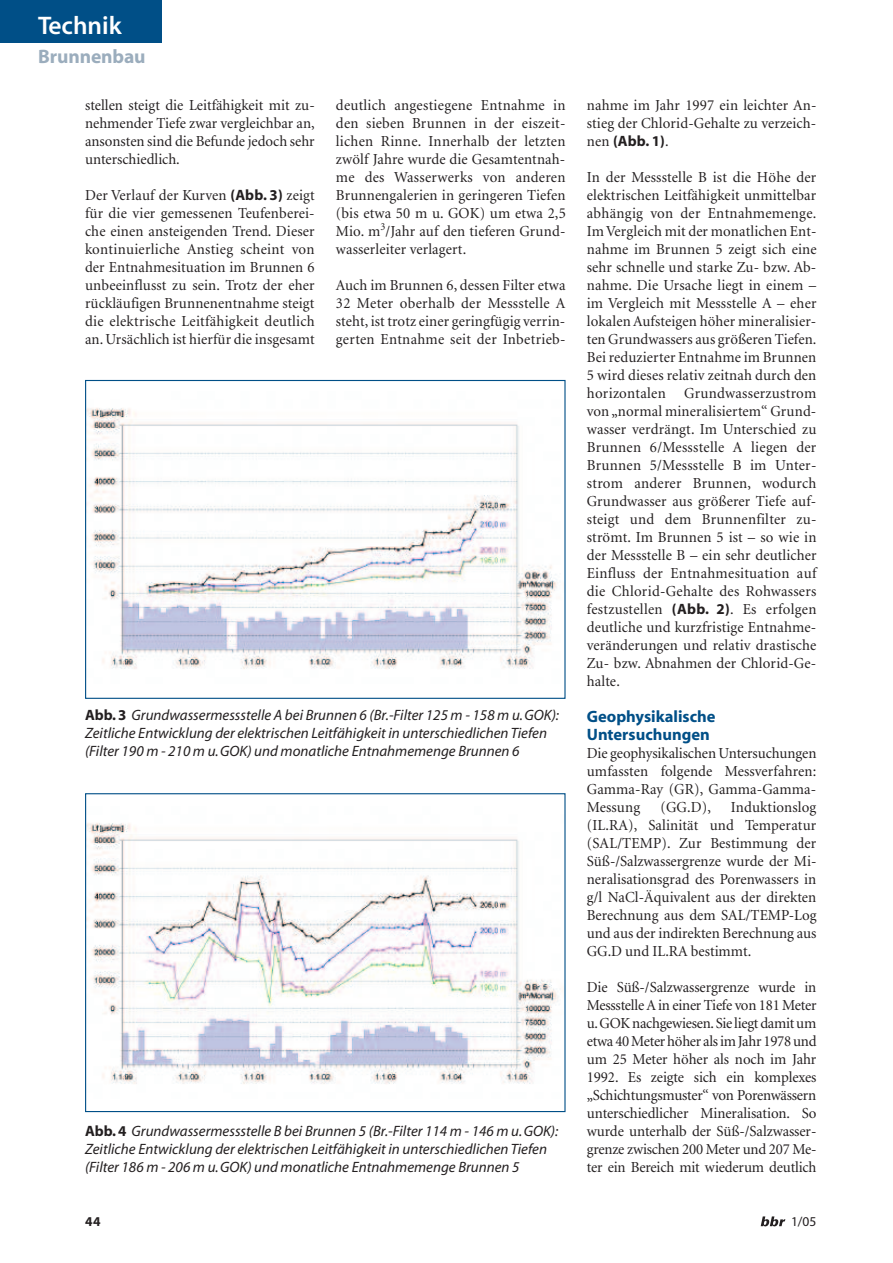
<style>
.page{position:relative;width:893px;height:1263px;background:#fff}
.page>*{position:absolute;margin:0;border:0;box-sizing:border-box;transform-origin:0 0}
.t1{font:25.5px "Myriad MM.565.600";color:#fff}
.t2{font:19.5px "Myriad MM.700.600";letter-spacing:-.005em;color:#9badbd}
.t3{font:16.5px/18px "Myriad MM.700.600";color:#004f87}
.t4{font:15.3px/18px "Minion";letter-spacing:.005em;color:#231f20;text-align:justify}
.t5{font:italic 15px/18px "Myriad";color:#231f20}
.t6{font:15px "Myriad MM.700.600";color:#231f20}
.t7{font:13.5px "Myriad MM.400.600";color:#231f20}
.t8{font:13.5px "Myriad MM.700.600";color:#231f20}
.s1{font-family:"Myriad MM.700.600";font-size:15px}
.s2{font-family:"Myriad MM.700.600";font-style:normal}
.s3{font-family:"Minion";font-size:15.3px}
</style>
<div class="page">
<div style="left:0;top:0;width:162px;height:43px;background:#004f87"></div>
<svg style="left:761px;top:1216px;width:24px;height:10px"></svg>
<img style="left:87px;top:408px;width:470px;height:261px">
<div style="left:85px;top:380px;width:481px;height:319px;border:1px solid #004f87"></div>
<img style="left:87px;top:823px;width:472px;height:261px">
<div style="left:85px;top:793px;width:481px;height:319px;border:1px solid #004f87"></div>
<h1 class="t1" style="left:38px;top:16px;width:85px">Technik</h1>
<p class="t2" style="left:38px;top:49px;width:109px">Brunnenbau</p>
<p class="t4" style="left:85px;top:97px;width:231px">stellen steigt die Leitfähigkeit mit zu&shy;nehmender Tiefe zwar vergleichbar an, ansonsten sind die Befunde jedoch sehr unterschiedlich.</p>
<p class="t4" style="left:85px;top:187px;width:231px">Der Verlauf der Kurven <span class="s1">(Abb. 3)</span> zeigt für die vier gemessenen Teufenberei&shy;che einen ansteigenden Trend. Dieser kontinuierliche Anstieg scheint von der Entnahmesituation im Brunnen 6 unbeeinflusst zu sein. Trotz der eher rückläufigen Brunnenentnahme steigt die elektrische Leitfähigkeit deutlich an. Ursächlich ist hierfür die insgesamt</p>
<p class="t4" style="left:336px;top:97px;width:231px">deutlich angestiegene Entnahme in den sieben Brunnen in der eiszeit&shy;lichen Rinne. Innerhalb der letzten zwölf Jahre wurde die Gesamtentnah&shy;me des Wasserwerks von anderen Brunnengalerien in geringeren Tiefen (bis etwa 50 m u. GOK) um etwa 2,5<br>Mio. m<sup>3</sup>/Jahr auf den tieferen Grund&shy;wasserleiter verlagert.</p>
<p class="t4" style="left:336px;top:277px;width:231px">Auch im Brunnen 6, dessen Filter etwa 32 Meter oberhalb der Messstelle A steht, ist trotz einer geringfügig verrin&shy;gerten Entnahme seit der Inbetrieb-</p>
<p class="t5" style="left:85px;top:707px;width:476px"><span class="s2">Abb. 3</span> Grundwassermessstelle A bei Brunnen 6 (Br.-Filter 125 m - 158 m u. GOK):<br>Zeitliche Entwicklung der elektrischen Leitfähigkeit in unterschiedlichen Tiefen (Filter 190 m - 210 m u. GOK) und monatliche Entnahmemenge Brunnen 6</p>
<p class="t5" style="left:85px;top:1123px;width:475px"><span class="s2">Abb. 4</span> Grundwassermessstelle B bei Brunnen 5 (Br.-Filter 114 m - 146 m u. GOK):<br>Zeitliche Entwicklung der elektrischen Leitfähigkeit in unterschiedlichen Tiefen (Filter 186 m - 206 m u. GOK) und monatliche Entnahmemenge Brunnen 5</p>
<p class="t4" style="left:587px;top:97px;width:231px">nahme im Jahr 1997 ein leichter An&shy;stieg der Chlorid-Gehalte zu verzeich-</p>
<p class="t6" style="left:587px;top:135px;width:83px"><span class="s3">nen</span> (Abb. 1)<span class="s3">.</span></p>
<p class="t4" style="left:587px;top:169px;width:231px">In der Messstelle B ist die Höhe der elektrischen Leitfähigkeit unmittelbar abhängig von der Entnahmemenge.<br>Im Vergleich mit der monatlichen Ent&shy;nahme im Brunnen 5 zeigt sich eine sehr schnelle und starke Zu- bzw. Ab&shy;nahme. Die Ursache liegt in einem – im Vergleich mit Messstelle A – eher lokalen Aufsteigen höher mineralisier&shy;ten Grundwassers aus größeren Tiefen.<br>Bei reduzierter Entnahme im Brunnen 5 wird dieses relativ zeitnah durch den horizontalen Grundwasserzustrom von „normal mineralisiertem“ Grund&shy;wasser verdrängt. Im Unterschied zu Brunnen 6/Messstelle A liegen der Brunnen 5/Messstelle B im Unter&shy;strom anderer Brunnen, wodurch Grundwasser aus größerer Tiefe auf&shy;steigt und dem Brunnenfilter zu&shy;strömt. Im Brunnen 5 ist – so wie in der Messstelle B – ein sehr deutlicher Einfluss der Entnahmesituation auf die Chlorid-Gehalte des Rohwassers festzustellen <span class="s1">(Abb. 2)</span>. Es erfolgen deutliche und kurzfristige Entnahme&shy;veränderungen und relativ drastische Zu- bzw. Abnahmen der Chlorid-Ge&shy;halte.</p>
<p class="t3" style="left:587px;top:709px;width:130px">Geophysikalische<br>Untersuchungen</p>
<p class="t4" style="left:587px;top:745px;width:231px">Die geophysikalischen Untersuchungen umfassten folgende Messverfahren:<br>Gamma-Ray (GR), Gamma-Gamma-Messung</p>
<p class="t4" style="left:587px;top:799px;width:231px;text-indent:144px">Induktionslog (IL.RA), Salinität und Temperatur (SAL/TEMP). Zur Bestimmung der Süß-/Salzwassergrenze wurde der Mi&shy;neralisationsgrad des Porenwassers in g/l NaCl-Äquivalent aus der direkten Berechnung aus dem SAL/TEMP-Log und aus der indirekten Berechnung aus GG.D und IL.RA bestimmt.</p>
<p class="t4" style="left:587px;top:979px;width:231px">Die Süß-/Salzwassergrenze wurde in Messstelle A in einer Tiefe von 181 Meter u.GOK nachgewiesen.Sie liegt damit um etwa 40 Meter höher als im Jahr 1978 und um 25 Meter höher als noch im Jahr 1992. Es zeigte sich ein komplexes „Schichtungsmuster“ von Porenwässern unterschiedlicher Mineralisation. So wurde unterhalb der Süß-/Salzwasser&shy;grenze zwischen 200 Meter und 207 Me&shy;ter ein Bereich mit wiederum deutlich</p>
<p class="t4" style="left:660px;top:799px;width:52px">(GG.D),</p>
<p class="t8" style="left:85px;top:1216px;width:17px">44</p>
<p class="t7" style="left:791px;top:1217px;width:27px">1/05</p>
</div>
